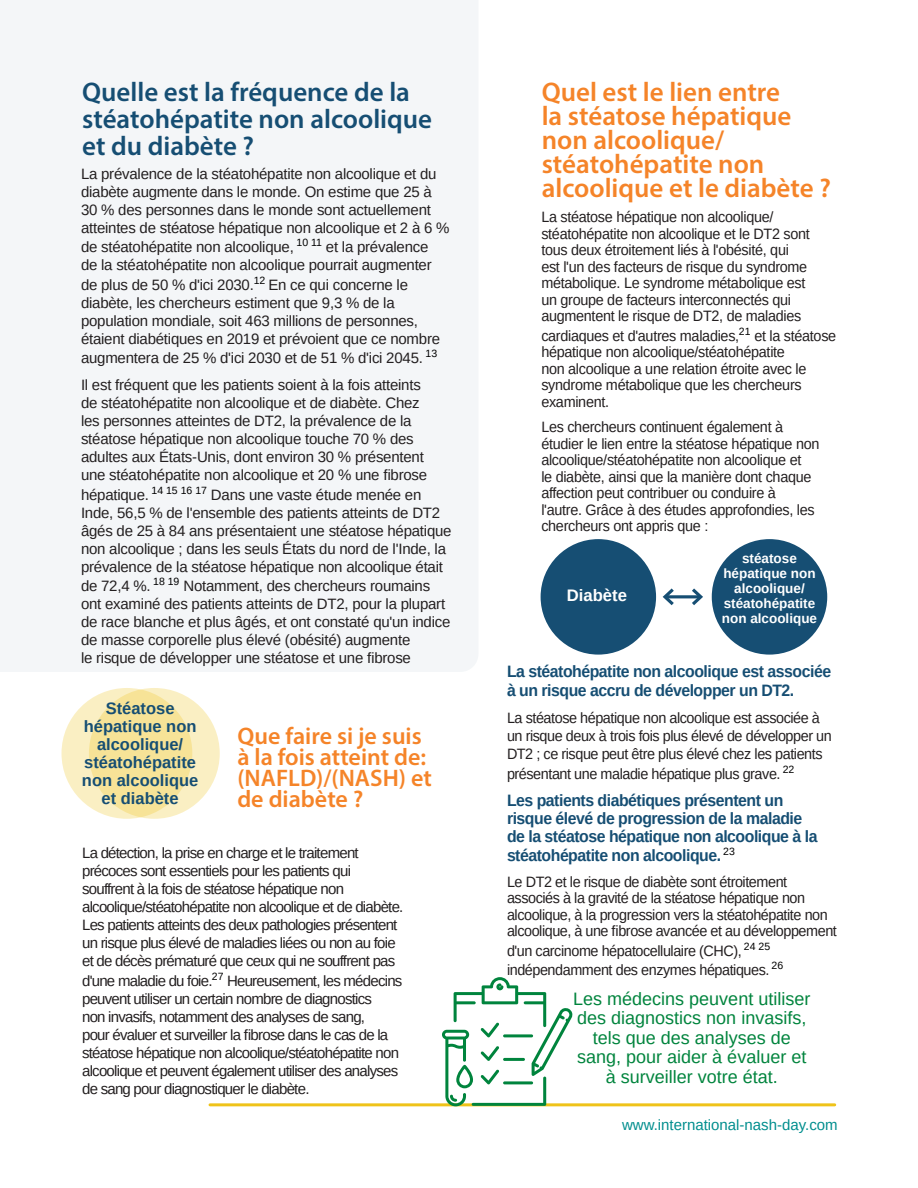
<style>
.page{position:relative;width:918px;height:1188px;background:#fff}
.page>*{position:absolute;margin:0;border:0;box-sizing:border-box;transform-origin:0 0}
.H2_orange{font:600 27px/24px "Myriad Pro";color:#f58429}
.H2_orange-2{font:600 27px/27px "Myriad Pro";color:#164e73}
.H2_orange-3{font:600 24px/21px "Myriad Pro";color:#f58429}
.paragraph{font:18px/19.5px "Liberation Sans";color:#00843d;text-align:center}
.H3_blue{font:700 16.65px "Liberation Sans";color:#fff}
.paragraph-2{font:700 16.5px/18px "Liberation Sans";letter-spacing:-.03em;color:#164e73;scale:.96 1}
.H3_blue-2{font:700 16.5px/18px "Liberation Sans";color:#164e73;text-align:center}
.paragraph-3{font:15px/18px "Liberation Sans";letter-spacing:-.02em;color:#231f20}
.paragraph-4{font:15px/16.5px "Liberation Sans";letter-spacing:-.02em;color:#231f20;scale:.96 1}
.paragraph-5{font:15px/18px "Liberation Sans";letter-spacing:-.05em;color:#231f20}
.H3_orange{font:15px "Liberation Sans";color:#008e8e}
.H3_blue-3{font:700 13.5px/15px "Liberation Sans";color:#fff;text-align:center}
</style>
<div class="page">
<div style="left:0;top:0;width:478px;height:672px;background:#f4f6f8"></div>
<hr style="left:210px;top:1103px;width:625px;height:3px;background:#efc319">
<div style="left:541px;top:539px;width:115px;height:116px;background:#164e73;border-radius:50%"></div>
<div style="left:712px;top:539px;width:115px;height:116px;background:#164e73;border-radius:50%"></div>
<div style="left:89px;top:688px;width:131px;height:131px;background:#faefc3;border-radius:50%"></div>
<svg style="left:61px;top:688px;width:131px;height:131px;background:#f7e6a3"></svg>
<hr style="left:665px;top:595px;width:36px;height:3px;background:#164e73">
<svg style="left:662px;top:588px;width:15px;height:18px"></svg>
<svg style="left:689px;top:588px;width:14px;height:18px"></svg>
<svg style="left:442px;top:977px;width:131px;height:129px"></svg>
<hr style="left:503px;top:1081px;width:30px;height:3px;background:#00843d;border-radius:2px">
<p class="H2_orange-2" style="left:82px;top:78px;width:352px">Quelle est la fréquence de la stéatohépatite non alcoolique et du diabète ?</p>
<p class="paragraph-3" style="left:81px;top:165px;width:370px">La prévalence de la stéatohépatite non alcoolique et du diabète augmente dans le monde. On estime que 25 à 30 % des personnes dans le monde sont actuellement atteintes de stéatose hépatique non alcoolique et 2 à 6 %</p>
<p class="paragraph-3" style="left:81px;top:238px;width:352px">de stéatohépatite non alcoolique, <sup>10</sup> <sup>11</sup> et la prévalence de la stéatohépatite non alcoolique pourrait augmenter</p>
<p class="paragraph-3" style="left:81px;top:276px;width:361px">de plus de 50 % d'ici 2030.<sup>12</sup> En ce qui concerne le diabète, les chercheurs estiment que 9,3 % de la population mondiale, soit 463 millions de personnes, étaient diabétiques en 2019 et prévoient que ce nombre</p>
<p class="paragraph-3" style="left:81px;top:349px;width:358px">augmentera de 25 % d'ici 2030 et de 51 % d'ici 2045. <sup>13</sup></p>
<p class="paragraph-3" style="left:81px;top:376px;width:348px">Il est fréquent que les patients soient à la fois atteints de stéatohépatite non alcoolique et de diabète. Chez les personnes atteintes de DT2, la prévalence de la stéatose hépatique non alcoolique touche 70 % des adultes aux États-Unis, dont environ 30 % présentent une stéatohépatite non alcoolique et 20 % une fibrose</p>
<p class="paragraph-3" style="left:81px;top:486px;width:372px">hépatique. <sup>14</sup> <sup>15</sup> <sup>16</sup> <sup>17</sup> Dans une vaste étude menée en Inde, 56,5 % de l'ensemble des patients atteints de DT2 âgés de 25 à 84 ans présentaient une stéatose hépatique non alcoolique ; dans les seuls États du nord de l'Inde, la prévalence de la stéatose hépatique non alcoolique était</p>
<p class="paragraph-3" style="left:81px;top:577px;width:371px">de 72,4 %. <sup>18</sup> <sup>19</sup> Notamment, des chercheurs roumains ont examiné des patients atteints de DT2, pour la plupart de race blanche et plus âgés, et ont constaté qu'un indice de masse corporelle plus élevé (obésité) augmente<br>le risque de développer une stéatose et une fibrose</p>
<p class="H3_blue-2" style="left:82px;top:700px;width:118px">Stéatose hépatique non alcoolique/ stéatohépatite non alcoolique et diabète</p>
<p class="H2_orange-3" style="left:237px;top:725px;width:196px">Que faire si je suis à la fois atteint de: (NAFLD)/(NASH) et de diabète ?</p>
<p class="paragraph-5" style="left:82px;top:844px;width:323px">La détection, la prise en charge et le traitement précoces sont essentiels pour les patients qui souffrent à la fois de stéatose hépatique non alcoolique/stéatohépatite non alcoolique et de diabète.<br>Les patients atteints des deux pathologies présentent un risque plus élevé de maladies liées ou non au foie et de décès prématuré que ceux qui ne souffrent pas</p>
<p class="paragraph-5" style="left:82px;top:972px;width:322px">d'une maladie du foie.<sup>27</sup> Heureusement, les médecins peuvent utiliser un certain nombre de diagnostics<br>non invasifs, notamment des analyses de sang,<br>pour évaluer et surveiller la fibrose dans le cas de la stéatose hépatique non alcoolique/stéatohépatite non alcoolique et peuvent également utiliser des analyses de sang pour diagnostiquer le diabète.</p>
<p class="H2_orange" style="left:542px;top:80px;width:291px">Quel est le lien entre<br>la stéatose hépatique non alcoolique/ stéatohépatite non alcoolique et le diabète ?</p>
<p class="paragraph-4" style="left:541px;top:209px;width:281px">La stéatose hépatique non alcoolique/ stéatohépatite non alcoolique et le DT2 sont tous deux étroitement liés à l'obésité, qui est l'un des facteurs de risque du syndrome métabolique. Le syndrome métabolique est un groupe de facteurs interconnectés qui augmentent le risque de DT2, de maladies</p>
<p class="paragraph-4" style="left:541px;top:328px;width:309px">cardiaques et d'autres maladies,<sup>21</sup> et la stéatose hépatique non alcoolique/stéatohépatite<br>non alcoolique a une relation étroite avec le syndrome métabolique que les chercheurs examinent.</p>
<p class="paragraph-4" style="left:541px;top:419px;width:291px">Les chercheurs continuent également à étudier le lien entre la stéatose hépatique non alcoolique/stéatohépatite non alcoolique et<br>le diabète, ainsi que la manière dont chaque affection peut contribuer ou conduire à l'autre. Grâce à des études approfondies, les chercheurs ont appris que :</p>
<p class="H3_blue-3" style="left:722px;top:551px;width:97px">stéatose hépatique non alcoolique/ stéatohépatite non alcoolique</p>
<p class="paragraph-2" style="left:507px;top:661px;width:339px;line-height:19.5px">La stéatohépatite non alcoolique est associée à un risque accru de développer un DT2.</p>
<p class="paragraph-4" style="left:507px;top:709px;width:340px;line-height:18px">La stéatose hépatique non alcoolique est associée à un risque deux à trois fois plus élevé de développer un<br>DT2 ; ce risque peut être plus élevé chez les patients</p>
<p class="paragraph-4" style="left:507px;top:765px;width:301px">présentant une maladie hépatique plus grave. <sup>22</sup></p>
<p class="paragraph-2" style="left:507px;top:791px;width:325px">Les patients diabétiques présentent un risque élevé de progression de la maladie de la stéatose hépatique non alcoolique à la</p>
<p class="paragraph-2" style="left:507px;top:847px;width:239px">stéatohépatite non alcoolique. <sup>23</sup></p>
<p class="paragraph-4" style="left:507px;top:873px;width:345px">Le DT2 et le risque de diabète sont étroitement associés à la gravité de la stéatose hépatique non alcoolique, à la progression vers la stéatohépatite non alcoolique, à une fibrose avancée et au développement</p>
<p class="paragraph-4" style="left:507px;top:941px;width:289px;line-height:19.5px">d'un carcinome hépatocellulaire (CHC), <sup>24</sup> <sup>25 </sup>indépendamment des enzymes hépatiques. <sup>26</sup></p>
<p class="H3_blue" style="left:567px;top:584px;width:62px">Diabète</p>
<p class="paragraph" style="left:573px;top:989px;width:239px">Les médecins peuvent utiliser des diagnostics non invasifs, tels que des analyses de sang, pour aider à évaluer et à surveiller votre état.</p>
<p class="H3_orange" style="left:622px;top:1115px;width:217px">www.international-nash-day.com</p>
</div>
